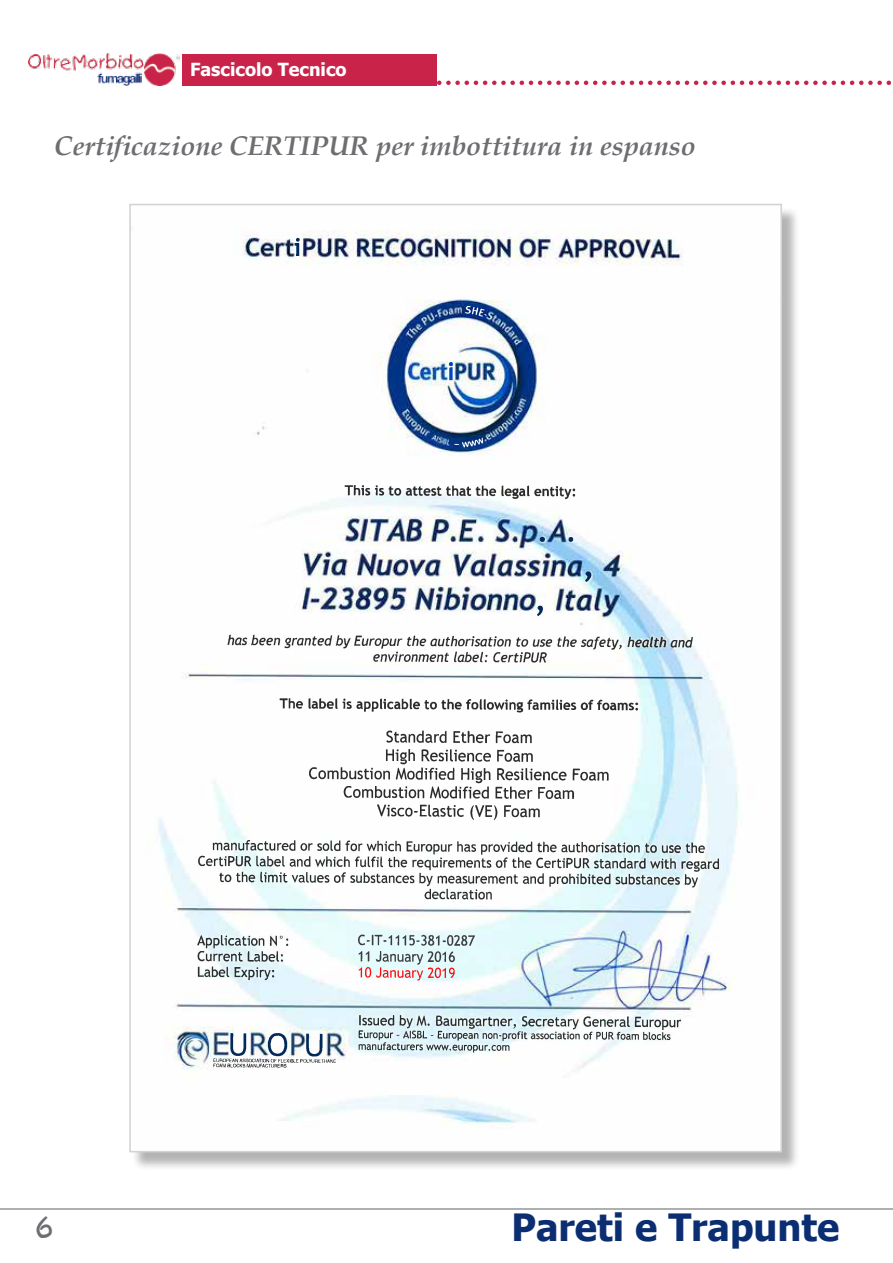
<style>
.page{position:relative;width:893px;height:1263px;background:#fff}
.page>*{position:absolute;margin:0;border:0;box-sizing:border-box;transform-origin:0 0}
.t1{font:700 37.5px "Tahoma";color:#0b2d72}
.t2{font:30px "Kids Plain";color:#6d6e71}
.t3{font:italic 700 27px "Book Antiqua";color:#6d6e71}
.t4{font:700 18px "Tahoma";color:#fff}
</style>
<div class="page">
<div style="left:183px;top:54px;width:254px;height:31px;background:#c9234a"></div>
<svg style="left:437px;top:81px;width:454px;height:4px"></svg>
<hr style="left:0;top:1208px;width:893px;height:2px;background:#939598">
<img style="left:28px;top:53px;width:152px;height:32px">
<div style="left:132px;top:206px;width:669px;height:965px;background:#000;opacity:.3"></div>
<img style="left:132px;top:207px;width:647px;height:940px">
<img style="left:213px;top:238px;width:467px;height:247px">
<img style="left:196px;top:485px;width:522px;height:582px">
<img style="left:406px;top:362px;width:47px;height:19px">
<img style="left:453px;top:306px;width:34px;height:141px">
<img style="left:359px;top:935px;width:115px;height:45px">
<p class="t4" style="left:190px;top:57px;width:158px">Fascicolo Tecnico</p>
<p class="t3" style="left:54px;top:127px;width:643px">Certificazione CERTIPUR per imbottitura in espanso</p>
<p class="t2" style="left:36px;top:1209px;width:20px">6</p>
<h1 class="t1" style="left:511px;top:1201px;width:329px">Pareti e Trapunte</h1>
</div>
